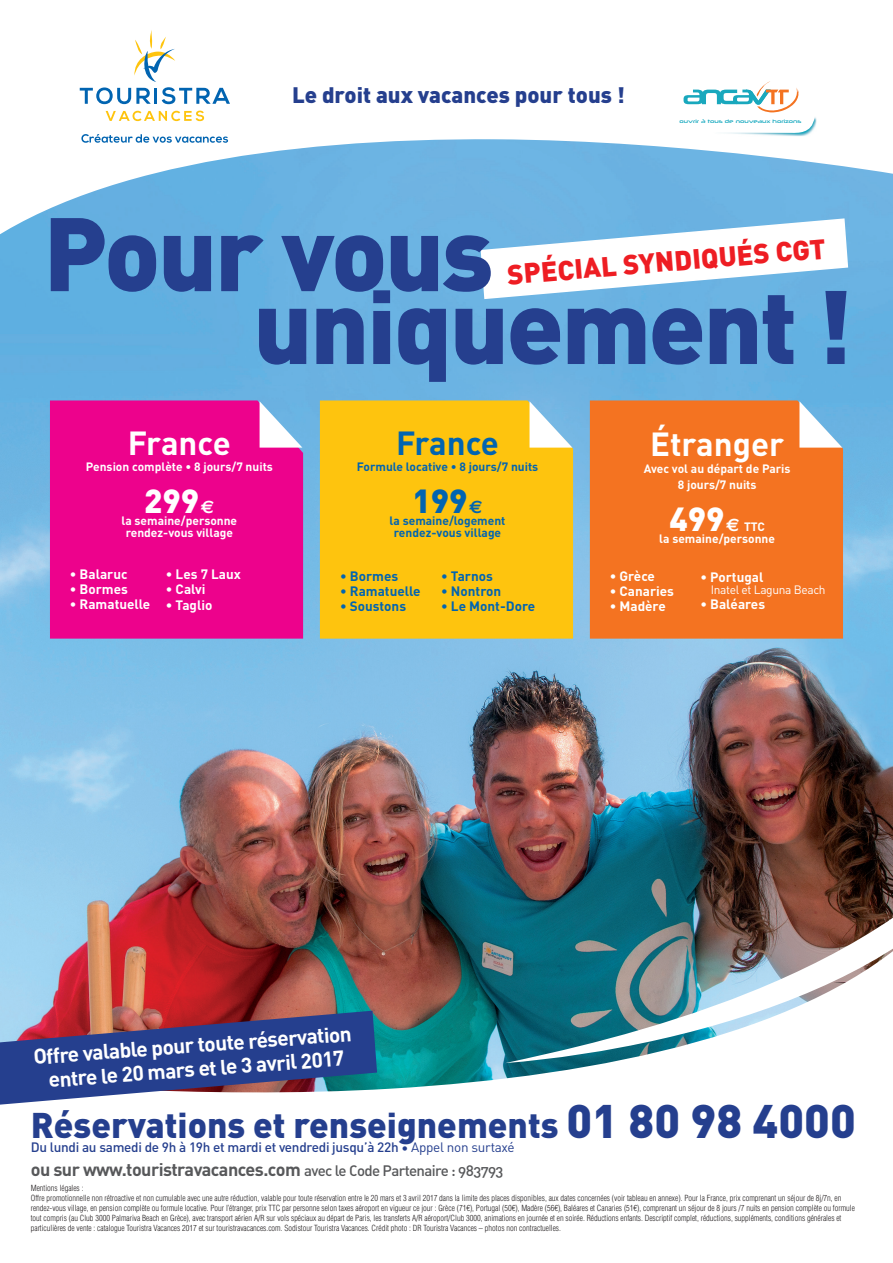
<style>
.page{position:relative;width:893px;height:1263px;background:#fff}
.page>*{position:absolute;margin:0;border:0;box-sizing:border-box;transform-origin:0 0}
.t1{font:900 102.6px/72.9px "DIN";letter-spacing:-.025em;color:#253f8e}
.t2{font:900 35.25px "DIN";color:#253f8e}
.t3{font:700 33px "DIN";color:#fff}
.t4{font:900 33px "DIN";color:#fff}
.t5{font:700 33px "DIN";letter-spacing:-.01em;color:#0164b1}
.t6{font:900 33px "DIN";color:#0164b1}
.t7{font:900 27.45px "DIN";color:#ee1d23}
.t8{font:900 22.2px "DIN";color:#253f8e}
.t9{font:700 21px/24px "DIN";color:#fff;text-align:center}
.t10{font:700 18px "DIN";letter-spacing:-.03em;color:#57585a}
.t11{font:700 13.5px "DIN";color:#fff}
.t12{font:500 13.5px "DIN";letter-spacing:-.02em;color:#253f8e}
.t13{font:700 13.5px "DIN";color:#0164b1}
.t14{font:700 12px/12px "DIN";color:#fff;text-align:center}
.t15{font:700 12px/12px "DIN";color:#0164b1;text-align:center}
.t16{font:12px "DIN";letter-spacing:-.03em;color:#fff}
.t17{font:300 condensed 8.25px/9.9px "Helvetica";color:#231f20}
.t18{font:4.8px "Neuropolitical Rg";color:#17a9bf;scale:1.11 1}
.s1{font-family:"Euro Sans";font-weight:700;font-size:18px}
.s2{font-weight:700;font-size:12px}
.s3{font-size:46.5px}
.s4{font-weight:400}
.s5{font-family:"DIN Medium Alternate";font-weight:400;font-size:15px}
</style>
<div class="page">
<img style="left:0;top:265px;width:893px;height:663px">
<div style="left:320px;top:400px;width:253px;height:239px;background:#fec40e"></div>
<svg style="left:529px;top:401px;width:43px;height:47px"></svg>
<div style="left:50px;top:400px;width:253px;height:239px;background:#ed028c"></div>
<svg style="left:260px;top:401px;width:42px;height:47px"></svg>
<div style="left:590px;top:400px;width:253px;height:239px;background:#f47321"></div>
<svg style="left:799px;top:401px;width:43px;height:47px"></svg>
<svg style="left:0;top:87px;width:893px;height:178px;fill:#6db5e4"></svg>
<img style="left:0;top:928px;width:606px;height:177px">
<svg style="left:0;top:1011px;width:377px;height:93px;background:#56598e"></svg>
<svg style="left:480px;top:218px;width:369px;height:82px"></svg>
<svg style="left:106px;top:111px;width:98px;height:10px"></svg>
<svg style="left:80px;top:30px;width:150px;height:74px"></svg>
<svg style="left:81px;top:134px;width:147px;height:9px"></svg>
<svg style="left:684px;top:81px;width:115px;height:31px"></svg>
<img style="left:713px;top:114px;width:103px;height:22px">
<img style="left:505px;top:804px;width:388px;height:259px">
<h3 class="t8" style="left:292px;top:80px;width:335px">Le droit aux vacances pour tous !</h3>
<p class="t18" style="left:680px;top:118px;width:111px">ouvrir à tous de nouveaux horizons</p>
<h1 class="t1" style="left:253px;top:212px;width:601px;text-indent:-210px">Pour vous uniquement !</h1>
<h3 class="t7" style="left:506px;top:257px;width:321px;rotate:-5deg">SPÉCIAL SYNDIQUÉS CGT</h3>
<h3 class="t3" style="left:128px;top:421px;width:105px">France</h3>
<h3 class="t14" style="left:86px;top:460px;width:189px">Pension complète • 8 jours/7 nuits</h3>
<h3 class="t4" style="left:144px;top:479px;width:72px">299<span class="s1">E</span></h3>
<h3 class="t14" style="left:122px;top:514px;width:117px">la semaine/personne rendez-vous village</h3>
<h3 class="t11" style="left:70px;top:565px;width:59px">• Balaruc</h3>
<h3 class="t11" style="left:70px;top:580px;width:60px">• Bormes</h3>
<h3 class="t11" style="left:70px;top:595px;width:82px">• Ramatuelle</h3>
<h3 class="t11" style="left:166px;top:565px;width:77px">• Les 7 Laux</h3>
<h3 class="t11" style="left:166px;top:580px;width:41px">• Calvi</h3>
<h3 class="t11" style="left:166px;top:597px;width:48px">• Taglio</h3>
<h3 class="t5" style="left:396px;top:421px;width:105px">France</h3>
<h3 class="t15" style="left:357px;top:460px;width:183px">Formule locative • 8 jours/7 nuits</h3>
<h3 class="t6" style="left:412px;top:479px;width:72px">199<span class="s1">E</span></h3>
<h3 class="t15" style="left:390px;top:514px;width:117px">la semaine/logement rendez-vous village</h3>
<h3 class="t13" style="left:340px;top:567px;width:60px">• Bormes</h3>
<h3 class="t13" style="left:340px;top:582px;width:82px">• Ramatuelle</h3>
<h3 class="t13" style="left:340px;top:597px;width:67px">• Soustons</h3>
<h3 class="t13" style="left:441px;top:567px;width:53px">• Tarnos</h3>
<h3 class="t13" style="left:441px;top:582px;width:61px">• Nontron</h3>
<h3 class="t13" style="left:441px;top:597px;width:95px">• Le Mont-Dore</h3>
<h3 class="t3" style="left:650px;top:423px;width:136px">Étranger</h3>
<h3 class="t14" style="left:644px;top:459px;width:148px;line-height:16.5px">Avec vol au départ de Paris<br>8 jours/7 nuits</h3>
<h3 class="t4" style="left:669px;top:497px;width:97px">499<span class="s1">E</span> <span class="s2">TTC</span></h3>
<h3 class="t14" style="left:659px;top:532px;width:117px">la semaine/personne</h3>
<h3 class="t11" style="left:610px;top:568px;width:47px">• Grèce</h3>
<h3 class="t11" style="left:610px;top:583px;width:66px">• Canaries</h3>
<h3 class="t11" style="left:610px;top:598px;width:58px">• Madère</h3>
<h3 class="t11" style="left:700px;top:569px;width:65px">• Portugal</h3>
<h3 class="t16" style="left:711px;top:583px;width:116px">Inatel et Laguna Beach</h3>
<h3 class="t11" style="left:700px;top:596px;width:66px">• Baléares</h3>
<h3 class="t9" style="left:33px;top:1043px;width:320px;rotate:-4deg">Offre valable pour toute réservation entre le 20 mars et le 3 avril 2017</h3>
<h2 class="t2" style="left:31px;top:1102px;width:827px">Réservations et renseignements <span class="s3">01 80 98 4000</span></h2>
<h3 class="t12" style="left:31px;top:1138px;width:485px">Du lundi au samedi de 9h à 19h et mardi et vendredi jusqu’à 22h • <span class="s4">Appel non surtaxé</span></h3>
<h3 class="t10" style="left:31px;top:1157px;width:474px">ou sur www.touristravacances.com <span class="s5">avec le Code Partenaire : 983793</span></h3>
<p class="t17" style="left:31px;top:1183px;width:826px">Mentions légales :<br>Offre promotionnelle non rétroactive et non cumulable avec une autre réduction, valable pour toute réservation entre le 20 mars et 3 avril 2017 dans la limite des places disponibles, aux dates concernées (voir tableau en annexe). Pour la France, prix comprenant un séjour de 8j/7n, en rendez-vous village, en pension complète ou formule locative. Pour l’étranger, prix TTC par personne selon taxes aéroport en vigueur ce jour : Grèce (71€), Portugal (50€), Madère (56€), Baléares et Canaries (51€), comprenant un séjour de 8 jours /7 nuits en pension complète ou formule tout compris (au Club 3000 Palmariva Beach en Grèce), avec transport aérien A/R sur vols spéciaux au départ de Paris, les transferts A/R aéroport/Club 3000, animations en journée et en soirée. Réductions enfants. Descriptif complet, réductions, suppléments, conditions générales et particulières de vente : catalogue Touristra Vacances 2017 et sur touristravacances.com. Sodistour Touristra Vacances. Crédit photo : DR Touristra Vacances – photos non contractuelles.</p>
</div>
